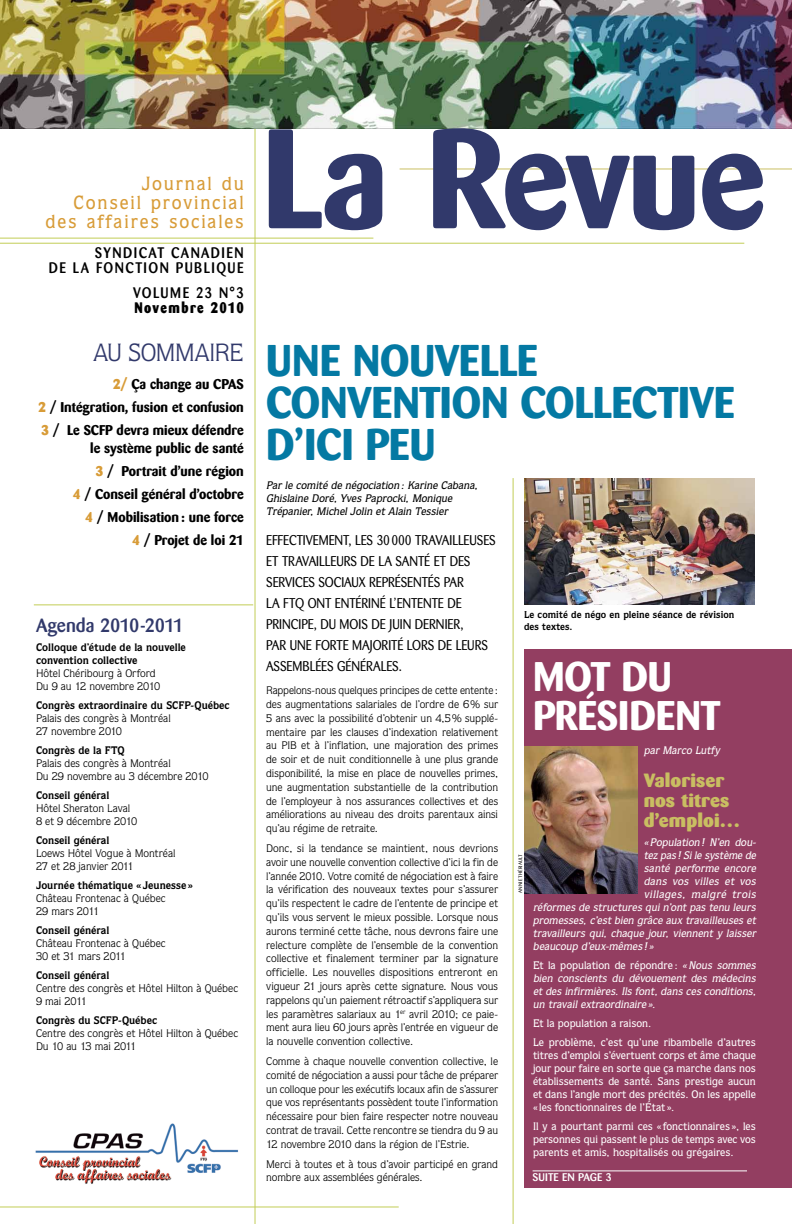
<style>
.page{position:relative;width:792px;height:1224px;background:#fff}
.page>*{position:absolute;margin:0;border:0;box-sizing:border-box;transform-origin:0 0}
.t1{font:700 140px "Barmeno";letter-spacing:-.015em;color:#31396b}
.t2{font:700 44px/42px "Barmeno";letter-spacing:-.01em;color:#0479a3}
.t3{font:700 41px/39px "Barmeno";letter-spacing:-.005em;color:#fff}
.t4{font:25px "Quorum IT Cby BT";letter-spacing:-.035em;color:#31396b}
.t5{font:500 19.2px/19px "Quorum IT Cby BT";letter-spacing:.095em;color:#d89c38;text-align:right}
.t6{font:800 19px/20px "Barmeno";letter-spacing:.005em;color:#c9be62;scale:1.1 1}
.t7{font:500 19px "Barmeno";letter-spacing:-.02em;color:#31396b}
.t8{font:500 15.1px/15px "Barmeno";letter-spacing:.105em;color:#000;text-align:right;scale:.91 1}
.t9{font:800 15.1px "Barmeno";letter-spacing:.1em;color:#000;scale:.91 1}
.t10{font:14px/21px "Barmeno";letter-spacing:-.005em;color:#000;scale:.9 1}
.t11{font:700 14px/23px "Barmeno";color:#000;text-align:justify}
.t12{font:11px/13.8px "Quorum IT Cby BT";letter-spacing:-.005em;color:#000}
.t13{font:italic 500 11px/13px "Quorum IT Cby BT";letter-spacing:.005em;color:#fff;text-align:justify}
.t14{font:500 11px/13px "Quorum IT Cby BT";letter-spacing:-.005em;color:#fff;text-align:justify}
.t15{font:700 11px/13px "Quorum IT Cby BT";color:#000}
.t16{font:italic 500 11px/13px "Quorum IT Cby BT";color:#000}
.t17{font:500 11px "Barmeno";color:#fff}
.t18{font:700 10px/12px "Quorum IT Cby BT";letter-spacing:.005em;color:#000}
.t19{font:5px "Barmeno";letter-spacing:.02em;color:#000}
.s1{font-weight:800;color:#d89c38}
.s2{font-style:normal}
</style>
<div class="page">
<img style="left:0;top:0;width:792px;height:129px">
<hr style="left:0;top:243px;width:744px;height:1px;background:#c2cd56">
<hr style="left:0;top:238px;width:373px;height:1px;background:#c2cd56">
<hr style="left:0;top:1207px;width:399px;height:1px;background:#c2cd56">
<img style="left:35px;top:1123px;width:203px;height:61px">
<hr style="left:513px;top:478px;width:1px;height:746px;background:#c2cd56">
<hr style="left:255px;top:129px;width:1px;height:1095px;background:#c2cd56">
<hr style="left:400px;top:169px;width:392px;height:1px;background:#cabf63">
<hr style="left:34px;top:604px;width:219px;height:1px;background:#c2cd56">
<div style="left:524px;top:649px;width:268px;height:539px;background:#933e61"></div>
<img style="left:524px;top:746px;width:114px;height:148px">
<hr style="left:533px;top:1171px;width:214px;height:1px;background:#fff">
<img style="left:524px;top:478px;width:230px;height:126px">
<h3 class="t5" style="left:46px;top:174px;width:200px">Journal du<br>Conseil provincial des affaires sociales</h3>
<h3 class="t8" style="left:49px;top:245px;width:216px">SYNDICAT CANADIEN<br>DE LA FONCTION PUBLIQUE</h3>
<h3 class="t8" style="left:133px;top:285px;width:123px">VOLUME 23 N°3</h3>
<h3 class="t9" style="left:134px;top:298px;width:122px">Novembre 2010</h3>
<h3 class="t4" style="left:94px;top:337px;width:152px">AU SOMMAIRE</h3>
<p class="t11" style="left:39px;top:372px;width:207px;text-indent:75px"><span class="s1">2/</span> Ça change au CPAS <span class="s1">2</span> / Intégration, fusion et confusion <span class="s1">3</span> / Le SCFP devra mieux défendre</p>
<p class="t11" style="left:73px;top:436px;width:172px;text-align:right">le système public de santé<br><span class="s1">3</span> / Portrait d’une région<br><span class="s1">4</span> / Conseil général d’octobre<br><span class="s1">4</span> / Mobilisation: une force<br><span class="s1">4</span> / Projet de loi 21</p>
<h3 class="t7" style="left:36px;top:614px;width:149px">AGENDA 2010-2011</h3>
<p class="t15" style="left:36px;top:640px;width:151px">Colloque d’étude de la nouvelle convention collective</p>
<p class="t12" style="left:36px;top:666px;width:126px;line-height:13px">Hôtel Chéribourg à Orford<br>Du 9 au 12 novembre 2010</p>
<p class="t15" style="left:36px;top:698px;width:195px">Congrès extraordinaire du SCFP-Québec</p>
<p class="t12" style="left:36px;top:711px;width:136px;line-height:13px">Palais des congrès à Montréal<br>27 novembre 2010</p>
<p class="t15" style="left:36px;top:743px;width:90px">Congrès de la FTQ</p>
<p class="t12" style="left:36px;top:756px;width:174px;line-height:13px">Palais des congrès à Montréal<br>Du 29 novembre au 3 décembre 2010</p>
<p class="t15" style="left:36px;top:788px;width:75px">Conseil général</p>
<p class="t12" style="left:36px;top:801px;width:103px;line-height:13px">Hôtel Sheraton Laval<br>8 et 9 décembre 2010</p>
<p class="t15" style="left:36px;top:833px;width:75px">Conseil général</p>
<p class="t12" style="left:36px;top:846px;width:141px;line-height:13px">Loews Hôtel Vogue à Montréal<br>27 et 28 janvier 2011</p>
<p class="t15" style="left:36px;top:878px;width:158px">Journée thématique « Jeunesse »</p>
<p class="t12" style="left:36px;top:891px;width:131px;line-height:13px">Château Frontenac à Québec<br>29 mars 2011</p>
<p class="t15" style="left:36px;top:923px;width:75px">Conseil général</p>
<p class="t12" style="left:36px;top:936px;width:131px;line-height:13px">Château Frontenac à Québec<br>30 et 31 mars 2011</p>
<p class="t15" style="left:36px;top:968px;width:75px">Conseil général</p>
<p class="t12" style="left:36px;top:981px;width:204px;line-height:13px">Centre des congrès et Hôtel Hilton à Québec<br>9 mai 2011</p>
<p class="t15" style="left:36px;top:1013px;width:123px">Congrès du SCFP-Québec</p>
<p class="t12" style="left:36px;top:1026px;width:204px;line-height:13px">Centre des congrès et Hôtel Hilton à Québec<br>Du 10 au 13 mai 2011</p>
<h1 class="t1" style="left:262px;top:95px;width:506px">La Revue</h1>
<h2 class="t2" style="left:266px;top:340px;width:470px">UNE NOUVELLE<br>CONVENTION COLLECTIVE<br>D’ICI PEU</h2>
<p class="t16" style="left:266px;top:479px;width:215px">Par le comité de négociation: Karine Cabana,<br>Ghislaine Doré, Yves Paprocki, Monique<br>Trépanier, Michel Jolin et Alain Tessier</p>
<p class="t10" style="left:266px;top:530px;width:257px">EFFECTIVEMENT, LES 30000 TRAVAILLEUSES ET TRAVAILLEURS DE LA SANTÉ ET DES SERVICES SOCIAUX REPRÉSENTÉS PAR<br>LA FTQ ONT ENTÉRINÉ L’ENTENTE DE PRINCIPE, DU MOIS DE JUIN DERNIER,<br>PAR UNE FORTE MAJORITÉ LORS DE LEURS ASSEMBLÉES GÉNÉRALES.</p>
<p class="t12" style="left:266px;top:683px;width:234px;text-align:justify">Rappelons-nous quelques principes de cette entente : des augmentations salariales de l’ordre de 6% sur 5 ans avec la possibilité d’obtenir un 4,5% supplé&shy;mentaire par les clauses d’indexation relativement au PIB et à l’inflation, une majoration des primes de soir et de nuit conditionnelle à une plus grande disponibilité, la mise en place de nouvelles primes, une augmentation substantielle de la contribution de l’employeur à nos assurances collectives et des améliorations au niveau des droits parentaux ainsi qu’au régime de retraite.</p>
<p class="t12" style="left:266px;top:841px;width:234px;text-align:justify">Donc, si la tendance se maintient, nous devrions avoir une nouvelle convention collective d’ici la fin de l’année 2010. Votre comité de négociation est à faire la vérification des nouveaux textes pour s’assurer qu’ils respectent le cadre de l’entente de principe et qu’ils vous servent le mieux possible. Lorsque nous aurons terminé cette tâche, nous devrons faire une relecture complète de l’ensemble de la convention collective et finalement terminer par la signature officielle. Les nouvelles dispositions entreront en vigueur 21 jours après cette signature. Nous vous rappelons qu’un paiement rétroactif s’appliquera sur les paramètres salariaux au 1<sup>er</sup> avril 2010; ce paie&shy;ment aura lieu 60 jours après l’entrée en vigueur de la nouvelle convention collective.</p>
<p class="t12" style="left:266px;top:1054px;width:234px;text-align:justify">Comme à chaque nouvelle convention collective, le comité de négociation a aussi pour tâche de préparer un colloque pour les exécutifs locaux afin de s’assurer que vos représentants possèdent toute l’information nécessaire pour bien faire respecter notre nouveau contrat de travail. Cette rencontre se tiendra du 9 au 12 novembre 2010 dans la région de l’Estrie.</p>
<p class="t12" style="left:266px;top:1157px;width:233px">Merci à toutes et à tous d’avoir participé en grand nombre aux assemblées générales.</p>
<p class="t18" style="left:524px;top:608px;width:212px">Le comité de négo en pleine séance de révision des textes.</p>
<h3 class="t3" style="left:533px;top:657px;width:189px">MOT DU<br>PRÉSIDENT</h3>
<p class="t13" style="left:644px;top:743px;width:78px">par Marco Lutfy</p>
<h3 class="t6" style="left:644px;top:770px;width:89px">Valoriser nos titres d’emploi…</h3>
<p class="t13" style="left:644px;top:835px;width:116px">«Population! N’en dou-</p>
<p class="t13" style="left:644px;top:848px;width:116px">tez pas!Sile système de</p>
<p class="t13" style="left:644px;top:861px;width:116px">santé performe encore</p>
<p class="t13" style="left:644px;top:874px;width:116px">dans vos villes et vos</p>
<p class="t13" style="left:644px;top:887px;width:116px">villages, malgré trois</p>
<p class="t13" style="left:533px;top:900px;width:227px">réformes de structures qui n’ont pas tenu leurs</p>
<p class="t13" style="left:533px;top:913px;width:227px">promesses, c’est bien grâce aux travailleuses et</p>
<p class="t13" style="left:533px;top:926px;width:227px">travailleurs qui, chaque jour, viennent y laisser</p>
<p class="t13" style="left:533px;top:939px;width:124px">beaucoup d’eux-mêmes ! »</p>
<p class="t13" style="left:533px;top:958px;width:227px"><span class="s2">Et la population de répondre :</span> «Nous sommes bien conscients du dévouement des médecins et des infirmières. Ils font, dans ces conditions, un travail extraordinaire ».</p>
<p class="t14" style="left:533px;top:1013px;width:224px;line-height:19px">Et la population a raison.<br>Le problème, c’est qu’une ribambelle d’autres</p>
<p class="t14" style="left:533px;top:1048px;width:224px">titres d’emploi s’évertuent corps et âme chaque jour pour faire en sorte que ça marche dans nos établissements de santé. Sans prestige aucun et dans l’angle mort des précités. On les appelle « les fonctionnaires de l’État ».</p>
<p class="t14" style="left:533px;top:1119px;width:224px">Il y a pourtant parmi ces « fonctionnaires », les personnes qui passent le plus de temps avec vos parents et amis, hospitalisés ou grégaires.</p>
<p class="t17" style="left:533px;top:1171px;width:7px">SUITE</p>
<p class="t17" style="left:562px;top:1171px;width:51px">EN PAGE 3</p>
<p class="t19" style="left:518px;top:893px;width:40px;rotate:-90deg">ANNIE THÉRIAULT</p>
</div>
